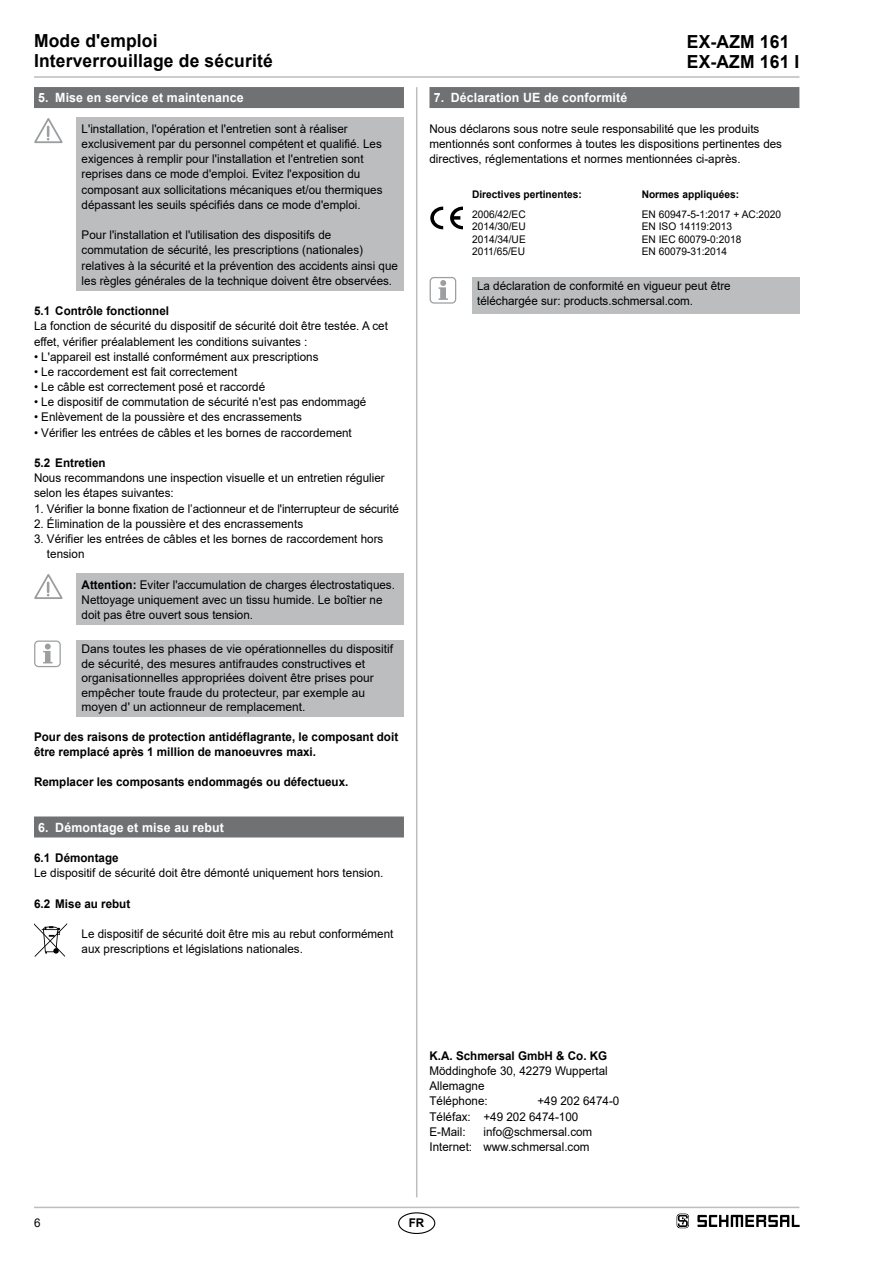
<style>
.page{position:relative;width:893px;height:1263px;background:#fff}
.page>*{position:absolute;margin:0;border:0;box-sizing:border-box;transform-origin:0 0}
.t1{font:700 18px/20.2px "Arial";letter-spacing:.01em;color:#000}
.t2{font:700 12.75px "Arial";letter-spacing:.01em;color:#fff}
.t3{font:12px/15.1px "Arial";color:#000}
.t4{font:700 12px/15.1px "Arial";color:#000}
.t5{font:10.5px/12.6px "Arial";color:#000;text-align:justify}
.t6{font:700 10.5px "Arial";color:#000}
.s1{font-weight:700}
</style>
<div class="page">
<hr style="left:34px;top:1207px;width:765px;height:1px;background:#bbbdbe">
<hr style="left:34px;top:76px;width:765px;height:2px;background:#bbbdbe">
<hr style="left:416px;top:87px;width:1px;height:1110px;background:#bbbdbe">
<div style="left:398px;top:1212px;width:37px;height:22px;border:1px solid #000;border-radius:50%"></div>
<div style="left:34px;top:87px;width:370px;height:21px;background:#707172"></div>
<div style="left:34px;top:816px;width:370px;height:21px;background:#707172"></div>
<div style="left:77px;top:118px;width:327px;height:173px;background:#bbbdbe"></div>
<svg style="left:34px;top:118px;width:29px;height:26px"></svg>
<div style="left:77px;top:574px;width:327px;height:51px;background:#bbbdbe"></div>
<svg style="left:34px;top:574px;width:29px;height:25px"></svg>
<div style="left:77px;top:640px;width:327px;height:77px;background:#bbbdbe"></div>
<svg style="left:43px;top:644px;width:9px;height:19px"></svg>
<div style="left:34px;top:640px;width:27px;height:27px;border:1px solid #9c9e9f;border-radius:4px"></div>
<svg style="left:34px;top:923px;width:33px;height:34px"></svg>
<div style="left:429px;top:87px;width:370px;height:21px;background:#707172"></div>
<svg style="left:430px;top:207px;width:13px;height:22px"></svg>
<svg style="left:450px;top:207px;width:13px;height:22px"></svg>
<div style="left:472px;top:277px;width:327px;height:36px;background:#bbbdbe"></div>
<svg style="left:439px;top:280px;width:9px;height:20px"></svg>
<div style="left:430px;top:277px;width:26px;height:27px;border:1px solid #9c9e9f;border-radius:4px"></div>
<svg style="left:677px;top:1213px;width:12px;height:15px"></svg>
<svg style="left:697px;top:1215px;width:102px;height:12px"></svg>
<h1 class="t1" style="left:34px;top:31px;width:240px">Mode d'emploi<br>Interverrouillage de sécurité</h1>
<h1 class="t1" style="left:687px;top:32px;width:114px">EX-AZM 161<br>EX-AZM 161 I</h1>
<p class="t2" style="left:38px;top:89px;width:207px">5. Mise en service et maintenance</p>
<p class="t3" style="left:82px;top:121px;width:302px">L'installation, l'opération et l'entretien sont à réaliser exclusivement par du personnel compétent et qualifié. Les exigences à remplir pour l'installation et l'entretien sont reprises dans ce mode d'emploi. Evitez l'exposition du composant aux sollicitations mécaniques et/ou thermiques dépassant les seuils spécifiés dans ce mode d'emploi.</p>
<p class="t3" style="left:82px;top:227px;width:318px">Pour l'installation et l'utilisation des dispositifs de commutation de sécurité, les prescriptions (nationales) relatives à la sécurité et la prévention des accidents ainsi que les règles générales de la technique doivent être observées.</p>
<p class="t4" style="left:34px;top:303px;width:137px">5.1 Contrôle fonctionnel</p>
<p class="t3" style="left:34px;top:318px;width:355px">La fonction de sécurité du dispositif de sécurité doit être testée. A cet effet, vérifier préalablement les conditions suivantes :</p>
<p class="t3" style="left:34px;top:349px;width:286px">• L'appareil est installé conformément aux prescriptions</p>
<p class="t3" style="left:34px;top:364px;width:205px">• Le raccordement est fait correctement</p>
<p class="t3" style="left:34px;top:379px;width:233px">• Le câble est correctement posé et raccordé</p>
<p class="t3" style="left:34px;top:394px;width:334px">• Le dispositif de commutation de sécurité n'est pas endommagé</p>
<p class="t3" style="left:34px;top:410px;width:270px">• Enlèvement de la poussière et des encrassements</p>
<p class="t3" style="left:34px;top:425px;width:319px">• Vérifier les entrées de câbles et les bornes de raccordement</p>
<p class="t4" style="left:34px;top:455px;width:73px">5.2 Entretien</p>
<p class="t3" style="left:34px;top:470px;width:352px">Nous recommandons une inspection visuelle et un entretien régulier selon les étapes suivantes:</p>
<p class="t3" style="left:34px;top:501px;width:366px">1. Vérifier la bonne fixation de l’actionneur et de l'interrupteur de sécurité</p>
<p class="t3" style="left:34px;top:516px;width:271px">2. Élimination de la poussière et des encrassements</p>
<p class="t3" style="left:47px;top:531px;width:338px;text-indent:-13px">3. Vérifier les entrées de câbles et les bornes de raccordement hors tension</p>
<p class="t3" style="left:82px;top:577px;width:315px"><span class="s1">Attention:</span> Eviter l'accumulation de charges électrostatiques.<br>Nettoyage uniquement avec un tissu humide. Le boîtier ne doit pas être ouvert sous tension.</p>
<p class="t3" style="left:82px;top:642px;width:313px;line-height:14.4px">Dans toutes les phases de vie opérationnelles du dispositif de sécurité, des mesures antifraudes constructives et organisationnelles appropriées doivent être prises pour empêcher toute fraude du protecteur, par exemple au moyen d' un actionneur de remplacement.</p>
<p class="t4" style="left:34px;top:729px;width:366px">Pour des raisons de protection antidéflagrante, le composant doit être remplacé après 1 million de manoeuvres maxi.</p>
<p class="t4" style="left:34px;top:774px;width:316px">Remplacer les composants endommagés ou défectueux.</p>
<p class="t2" style="left:38px;top:818px;width:187px">6. Démontage et mise au rebut</p>
<p class="t4" style="left:34px;top:850px;width:86px">6.1 Démontage</p>
<p class="t3" style="left:34px;top:865px;width:351px">Le dispositif de sécurité doit être démonté uniquement hors tension.</p>
<p class="t4" style="left:34px;top:896px;width:98px">6.2 Mise au rebut</p>
<p class="t3" style="left:82px;top:926px;width:313px">Le dispositif de sécurité doit être mis au rebut conformément aux prescriptions et législations nationales.</p>
<p class="t2" style="left:434px;top:89px;width:195px">7. Déclaration UE de conformité</p>
<p class="t3" style="left:429px;top:121px;width:354px">Nous déclarons sous notre seule responsabilité que les produits mentionnés sont conformes à toutes les dispositions pertinentes des directives, réglementations et normes mentionnées ci-après.</p>
<p class="t6" style="left:472px;top:187px;width:111px">Directives pertinentes:</p>
<p class="t6" style="left:642px;top:187px;width:99px">Normes appliquées:</p>
<p class="t5" style="left:472px;top:208px;width:55px">2006/42/EC 2014/30/EU 2014/34/UE 2011/65/EU</p>
<p class="t5" style="left:642px;top:208px;width:141px;text-align:left">EN 60947-5-1:2017 + AC:2020<br>EN ISO 14119:2013<br>EN IEC 60079-0:2018<br>EN 60079-31:2014</p>
<p class="t3" style="left:477px;top:278px;width:255px">La déclaration de conformité en vigueur peut être téléchargée sur: products.schmersal.com.</p>
<p class="t3" style="left:34px;top:1215px;width:8px">6</p>
<p class="t4" style="left:429px;top:1048px;width:179px">K.A. Schmersal GmbH &amp; Co. KG</p>
<p class="t3" style="left:429px;top:1063px;width:180px">Möddinghofe 30, 42279 Wuppertal<br>Allemagne<br>Téléphone:</p>
<p class="t3" style="left:429px;top:1093px;width:191px;text-indent:108px">+49 202 6474-0<br>Téléfax: +49 202 6474-100<br>E-Mail:</p>
<p class="t3" style="left:429px;top:1124px;width:164px;text-align:right">info@schmersal.com<br>Internet: www.schmersal.com</p>
<p class="t4" style="left:409px;top:1215px;width:17px">FR</p>
</div>
